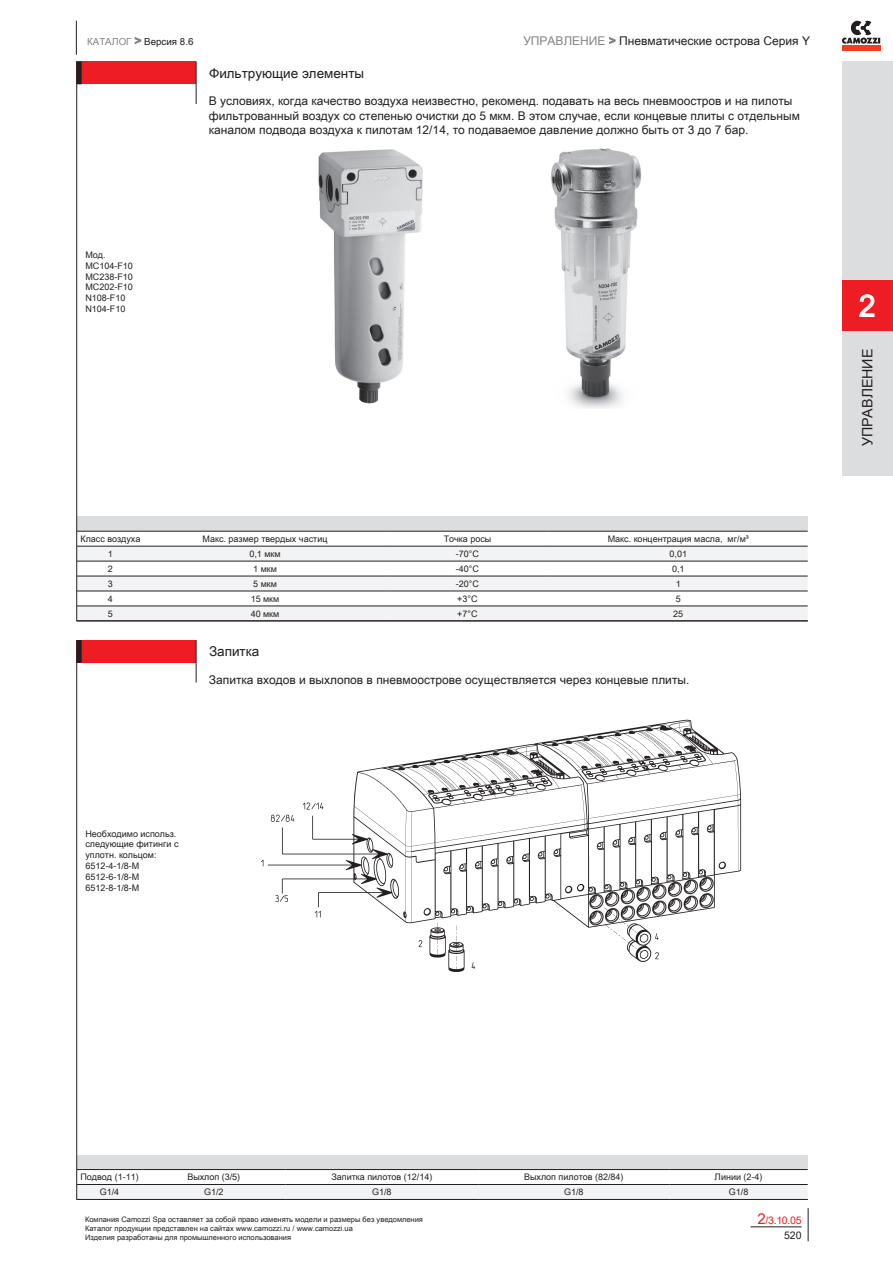
<style>
.page{position:relative;width:893px;height:1263px;background:#fff}
.page>*{position:absolute;margin:0;border:0;box-sizing:border-box;transform-origin:0 0}
.t1{font:30px "Arial Unicode MS";color:#fff}
.t2{font:14.25px "Arial Unicode MS";color:#231f20}
.t3{font:13.5px "Arial Unicode MS";color:#231f20}
.t4{font:12px/14.4px "Arial Unicode MS";color:#231f20}
.t5{font:10.5px "Arial Unicode MS";color:#ee1d23}
.t6{font:10.5px "Arial Unicode MS";color:#231f20}
.t7{font:9.75px "Arial Unicode MS";color:#231f20}
.t8{font:9px/10.8px "Arial Unicode MS";color:#231f20}
.t9{font:7.5px/9px "Arial Unicode MS";color:#231f20}
.s1{color:#808285}
.s2{font-size:12px;color:#808285}
.s3{font-size:15px}
</style>
<div class="page">
<hr style="left:76px;top:21px;width:1px;height:34px;background:#231f20">
<svg style="left:135px;top:37px;width:6px;height:7px"></svg>
<svg style="left:842px;top:21px;width:38px;height:23px"></svg>
<div style="left:842px;top:45px;width:38px;height:5px;background:#ef3e22"></div>
<div style="left:842px;top:62px;width:51px;height:414px;background:#dcdddf"></div>
<div style="left:842px;top:281px;width:51px;height:50px;background:#ee1d23"></div>
<svg style="left:859px;top:294px;width:15px;height:23px"></svg>
<svg style="left:609px;top:37px;width:7px;height:7px"></svg>
<hr style="left:808px;top:1208px;width:1px;height:33px;background:#231f20">
<hr style="left:750px;top:1226px;width:51px;height:1px;background:#231f20">
<div style="left:77px;top:62px;width:119px;height:22px;background:#ee1d23"></div>
<hr style="left:77px;top:62px;width:4px;height:22px;background:#231f20">
<div style="left:77px;top:62px;width:5px;height:22px;border:1px solid #231f20"></div>
<hr style="left:196px;top:61px;width:1px;height:43px;background:#231f20">
<img style="left:318px;top:148px;width:324px;height:261px">
<div style="left:77px;top:516px;width:731px;height:15px;background:#dcdddf"></div>
<svg style="left:77px;top:547px;width:731px;height:74px;fill:#f2f3f4"></svg>
<hr style="left:77px;top:531px;width:67px;height:1px;background:#231f20">
<hr style="left:144px;top:531px;width:242px;height:1px;background:#231f20">
<hr style="left:386px;top:531px;width:163px;height:1px;background:#231f20">
<hr style="left:549px;top:531px;width:259px;height:1px;background:#231f20">
<hr style="left:77px;top:546px;width:67px;height:1px;background:#231f20">
<hr style="left:144px;top:546px;width:242px;height:1px;background:#231f20">
<hr style="left:386px;top:546px;width:163px;height:1px;background:#231f20">
<hr style="left:549px;top:546px;width:259px;height:1px;background:#231f20">
<hr style="left:77px;top:561px;width:67px;height:1px;background:#231f20">
<hr style="left:144px;top:561px;width:242px;height:1px;background:#231f20">
<hr style="left:386px;top:561px;width:163px;height:1px;background:#231f20">
<hr style="left:549px;top:561px;width:259px;height:1px;background:#231f20">
<hr style="left:77px;top:576px;width:67px;height:1px;background:#231f20">
<hr style="left:144px;top:576px;width:242px;height:1px;background:#231f20">
<hr style="left:386px;top:576px;width:163px;height:1px;background:#231f20">
<hr style="left:549px;top:576px;width:259px;height:1px;background:#231f20">
<hr style="left:77px;top:591px;width:67px;height:1px;background:#231f20">
<hr style="left:144px;top:591px;width:242px;height:1px;background:#231f20">
<hr style="left:386px;top:591px;width:163px;height:1px;background:#231f20">
<hr style="left:549px;top:591px;width:259px;height:1px;background:#231f20">
<hr style="left:77px;top:606px;width:67px;height:1px;background:#231f20">
<hr style="left:144px;top:606px;width:242px;height:1px;background:#231f20">
<hr style="left:386px;top:606px;width:163px;height:1px;background:#231f20">
<hr style="left:549px;top:606px;width:259px;height:1px;background:#231f20">
<hr style="left:77px;top:621px;width:731px;height:1px;background:#231f20">
<div style="left:77px;top:640px;width:119px;height:23px;background:#ee1d23"></div>
<hr style="left:77px;top:641px;width:4px;height:21px;background:#231f20">
<div style="left:77px;top:640px;width:5px;height:23px;border:1px solid #231f20"></div>
<hr style="left:196px;top:640px;width:1px;height:42px;background:#231f20">
<img style="left:261px;top:719px;width:481px;height:253px">
<div style="left:77px;top:1154px;width:731px;height:15px;background:#dcdddf"></div>
<svg style="left:77px;top:1185px;width:731px;height:14px"></svg>
<hr style="left:77px;top:1169px;width:65px;height:1px;background:#231f20">
<hr style="left:142px;top:1169px;width:144px;height:1px;background:#231f20">
<hr style="left:286px;top:1169px;width:192px;height:1px;background:#231f20">
<hr style="left:478px;top:1169px;width:191px;height:1px;background:#231f20">
<hr style="left:669px;top:1169px;width:139px;height:1px;background:#231f20">
<hr style="left:77px;top:1184px;width:65px;height:1px;background:#231f20">
<hr style="left:77px;top:1199px;width:65px;height:1px;background:#231f20">
<hr style="left:142px;top:1184px;width:144px;height:1px;background:#231f20">
<hr style="left:142px;top:1199px;width:144px;height:1px;background:#231f20">
<hr style="left:286px;top:1184px;width:192px;height:1px;background:#231f20">
<hr style="left:286px;top:1199px;width:192px;height:1px;background:#231f20">
<hr style="left:478px;top:1184px;width:191px;height:1px;background:#231f20">
<hr style="left:478px;top:1199px;width:191px;height:1px;background:#231f20">
<hr style="left:669px;top:1184px;width:139px;height:1px;background:#231f20">
<hr style="left:669px;top:1199px;width:139px;height:1px;background:#231f20">
<hr style="left:76px;top:62px;width:1px;height:559px;background:#231f20">
<hr style="left:76px;top:640px;width:1px;height:559px;background:#231f20">
<p class="t7" style="left:87px;top:34px;width:108px"><span class="s1">КАТАЛОГ</span> <span class="s2">&gt;</span> Версия 8.6</p>
<h3 class="t4" style="left:523px;top:33px;width:288px"><span class="s1">УПРАВЛЕНИЕ &gt;</span> Пневматические острова Серия Y</h3>
<h3 class="t3" style="left:209px;top:63px;width:157px">Фильтрующие элементы</h3>
<p class="t4" style="left:209px;top:94px;width:592px">В условиях, когда качество воздуха неизвестно, рекоменд. подавать на весь пневмоостров и на пилоты фильтрованный воздух со степенью очистки до 5 мкм. В этом случае, если концевые плиты с отдельным каналом подвода воздуха к пилотам 12/14, то подаваемое давление должно быть от 3 до 7 бар.</p>
<p class="t8" style="left:85px;top:249px;width:49px">Мод.<br>MC104-F10<br>MC238-F10<br>MC202-F10<br>N108-F10<br>N104-F10</p>
<p class="t8" style="left:80px;top:533px;width:62px">Класс воздуха</p>
<p class="t8" style="left:203px;top:533px;width:126px">Макс. размер твердых частиц</p>
<p class="t8" style="left:444px;top:533px;width:49px">Точка росы</p>
<p class="t8" style="left:608px;top:533px;width:143px">Макс. концентрация масла, мг/м³</p>
<p class="t8" style="left:108px;top:548px;width:7px">1</p>
<p class="t8" style="left:249px;top:548px;width:33px">0,1 мкм</p>
<p class="t8" style="left:456px;top:548px;width:25px">-70°C</p>
<p class="t8" style="left:669px;top:548px;width:19px">0,01</p>
<p class="t8" style="left:108px;top:563px;width:7px">2</p>
<p class="t8" style="left:253px;top:563px;width:25px">1 мкм</p>
<p class="t8" style="left:456px;top:563px;width:25px">-40°C</p>
<p class="t8" style="left:672px;top:563px;width:14px">0,1</p>
<p class="t8" style="left:108px;top:578px;width:7px">3</p>
<p class="t8" style="left:253px;top:578px;width:25px">5 мкм</p>
<p class="t8" style="left:456px;top:578px;width:25px">-20°C</p>
<p class="t8" style="left:676px;top:578px;width:7px">1</p>
<p class="t8" style="left:108px;top:593px;width:7px">4</p>
<p class="t8" style="left:251px;top:593px;width:30px">15 мкм</p>
<p class="t8" style="left:457px;top:593px;width:22px">+3°C</p>
<p class="t8" style="left:676px;top:593px;width:7px">5</p>
<p class="t8" style="left:108px;top:608px;width:7px">5</p>
<p class="t8" style="left:251px;top:608px;width:30px">40 мкм</p>
<p class="t8" style="left:457px;top:608px;width:22px">+7°C</p>
<p class="t8" style="left:673px;top:608px;width:12px">25</p>
<h3 class="t3" style="left:209px;top:642px;width:52px">Запитка</h3>
<h3 class="t4" style="left:209px;top:672px;width:482px">Запитка входов и выхлопов в пневмоострове осуществляется через концевые плиты.</h3>
<h1 class="t1" style="left:859px;top:284px;width:18px">2</h1>
<h2 class="t2" style="left:857px;top:446px;width:99px;rotate:-90deg">УПРАВЛЕНИЕ</h2>
<p class="t8" style="left:85px;top:828px;width:95px">Необходимо использ. следующие фитинги с уплотн. кольцом:<br>6512-4-1/8-M<br>6512-6-1/8-M<br>6512-8-1/8-M</p>
<p class="t8" style="left:80px;top:1171px;width:60px">Подвод (1-11)</p>
<p class="t8" style="left:187px;top:1171px;width:54px">Выхлоп (3/5)</p>
<p class="t8" style="left:331px;top:1171px;width:102px">Запитка пилотов (12/14)</p>
<p class="t8" style="left:524px;top:1171px;width:101px">Выхлоп пилотов (82/84)</p>
<p class="t8" style="left:715px;top:1171px;width:49px">Линии (2-4)</p>
<p class="t8" style="left:100px;top:1186px;width:21px">G1/4</p>
<p class="t8" style="left:204px;top:1186px;width:21px">G1/2</p>
<p class="t8" style="left:372px;top:1186px;width:21px">G1/8</p>
<p class="t8" style="left:564px;top:1186px;width:21px">G1/8</p>
<p class="t8" style="left:729px;top:1186px;width:21px">G1/8</p>
<p class="t9" style="left:85px;top:1214px;width:339px">Компания Camozzi Spa оставляет за собой право изменять модели и размеры без уведомления<br>Каталог продукции представлен на сайтах www.camozzi.ru / www.camozzi.ua<br>Изделия разработаны для промышленного использования</p>
<p class="t5" style="left:757px;top:1212px;width:46px"><span class="s3">2</span>/3.10.05</p>
<p class="t6" style="left:784px;top:1227px;width:19px">520</p>
</div>
